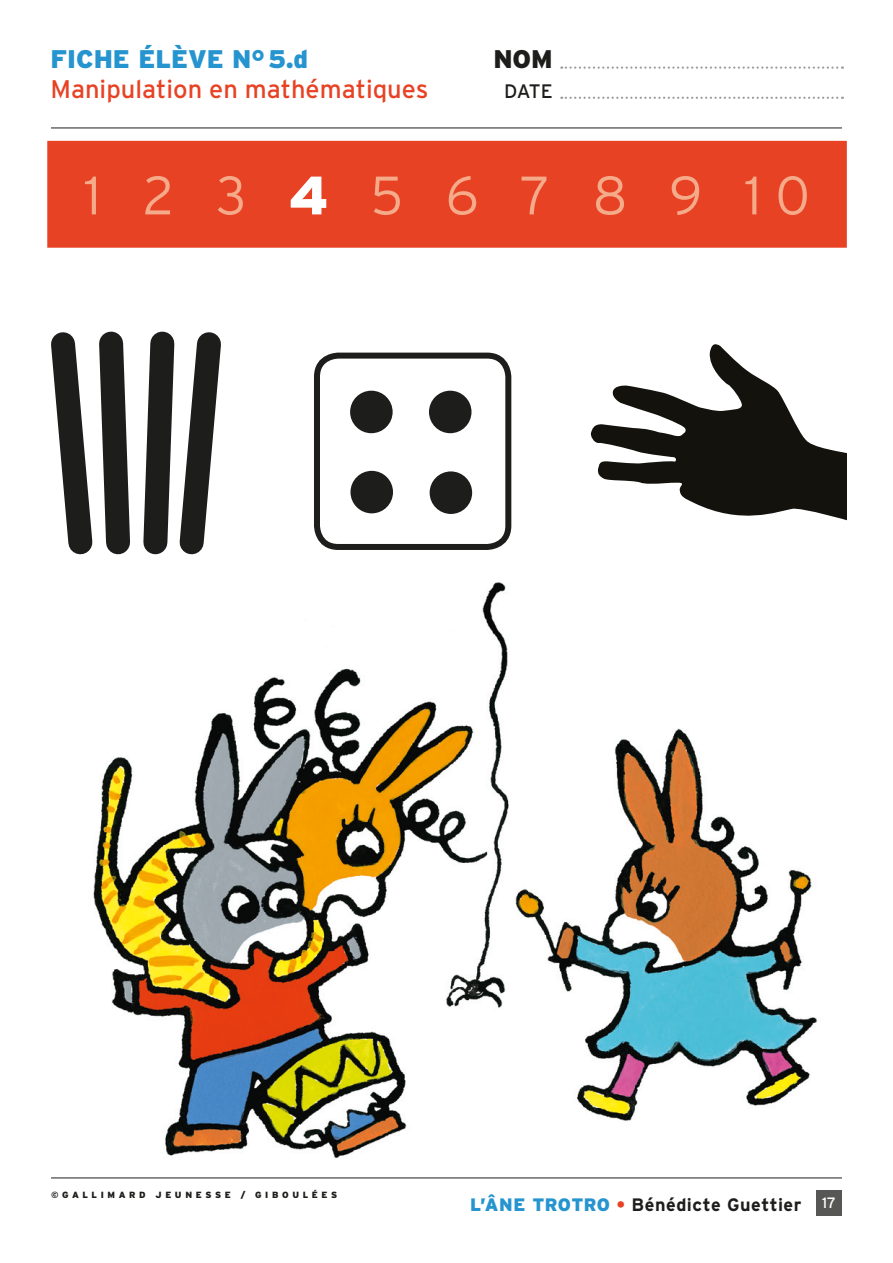
<style>
.page{position:relative;width:893px;height:1263px;background:#fff}
.page>*{position:absolute;margin:0;border:0;box-sizing:border-box;transform-origin:0 0}
.t1{font:300 54px "Interstate";color:#f5aa8a}
.t2{font:25.5px "Interstate";color:#e84224}
.t3{font:900 25.5px "Interstate";color:#2594cf}
.t4{font:900 25.5px "Interstate";color:#1d1d1b}
.t5{font:19.5px "Interstate";color:#1d1d1b}
.t6{font:700 18px "Interstate";letter-spacing:.03em;color:#1d1d1b}
.t7{font:900 9px "Interstate";letter-spacing:.4em;color:#1d1d1b}
.s1{font-weight:900;color:#fff}
.s2{font-weight:900;color:#2594cf}
.s3{color:#e84224}
.s4{font-weight:400;font-size:15px;color:#fff}
</style>
<div class="page">
<svg style="left:561px;top:66px;width:282px;height:3px"></svg>
<svg style="left:561px;top:97px;width:282px;height:2px"></svg>
<hr style="left:51px;top:128px;width:791px;height:1px;background:#1d1d1b">
<hr style="left:51px;top:1177px;width:791px;height:1px;background:#1d1d1b">
<div style="left:816px;top:1191px;width:26px;height:25px;background:#575756"></div>
<div style="left:51px;top:145px;width:792px;height:99px;background:#e84224"></div>
<div style="left:47px;top:141px;width:800px;height:107px;border:8px solid #e84224"></div>
<svg style="left:590px;top:344px;width:257px;height:177px"></svg>
<svg style="left:51px;top:331px;width:170px;height:224px"></svg>
<img style="left:93px;top:582px;width:416px;height:577px">
<img style="left:515px;top:728px;width:302px;height:393px">
<div style="left:314px;top:353px;width:197px;height:197px;border:6px solid #1d1d1b;border-radius:21px"></div>
<div style="left:350px;top:391px;width:43px;height:42px;background:#1d1d1b;border-radius:50%"></div>
<div style="left:430px;top:471px;width:42px;height:43px;background:#1d1d1b;border-radius:50%"></div>
<div style="left:350px;top:471px;width:43px;height:42px;background:#1d1d1b;border-radius:50%"></div>
<div style="left:429px;top:391px;width:42px;height:42px;background:#1d1d1b;border-radius:50%"></div>
<h2 class="t3" style="left:50px;top:43px;width:259px">FICHE ÉLÈVE N° 5.d</h2>
<h2 class="t2" style="left:50px;top:73px;width:379px">Manipulation en mathématiques</h2>
<h2 class="t4" style="left:493px;top:43px;width:61px">NOM</h2>
<p class="t5" style="left:504px;top:79px;width:50px">DATE</p>
<h1 class="t1" style="left:84px;top:163px;width:727px">1 2 3 <span class="s1">4</span> 5 6 7 8 9 10</h1>
<p class="t7" style="left:51px;top:1189px;width:288px">©GALLIMARD JEUNESSE / GIBOULÉES</p>
<p class="t6" style="left:470px;top:1193px;width:367px"><span class="s2">L’ÂNE TROTRO</span> <span class="s3">•</span> Bénédicte Guettier <span class="s4">17</span></p>
</div>
